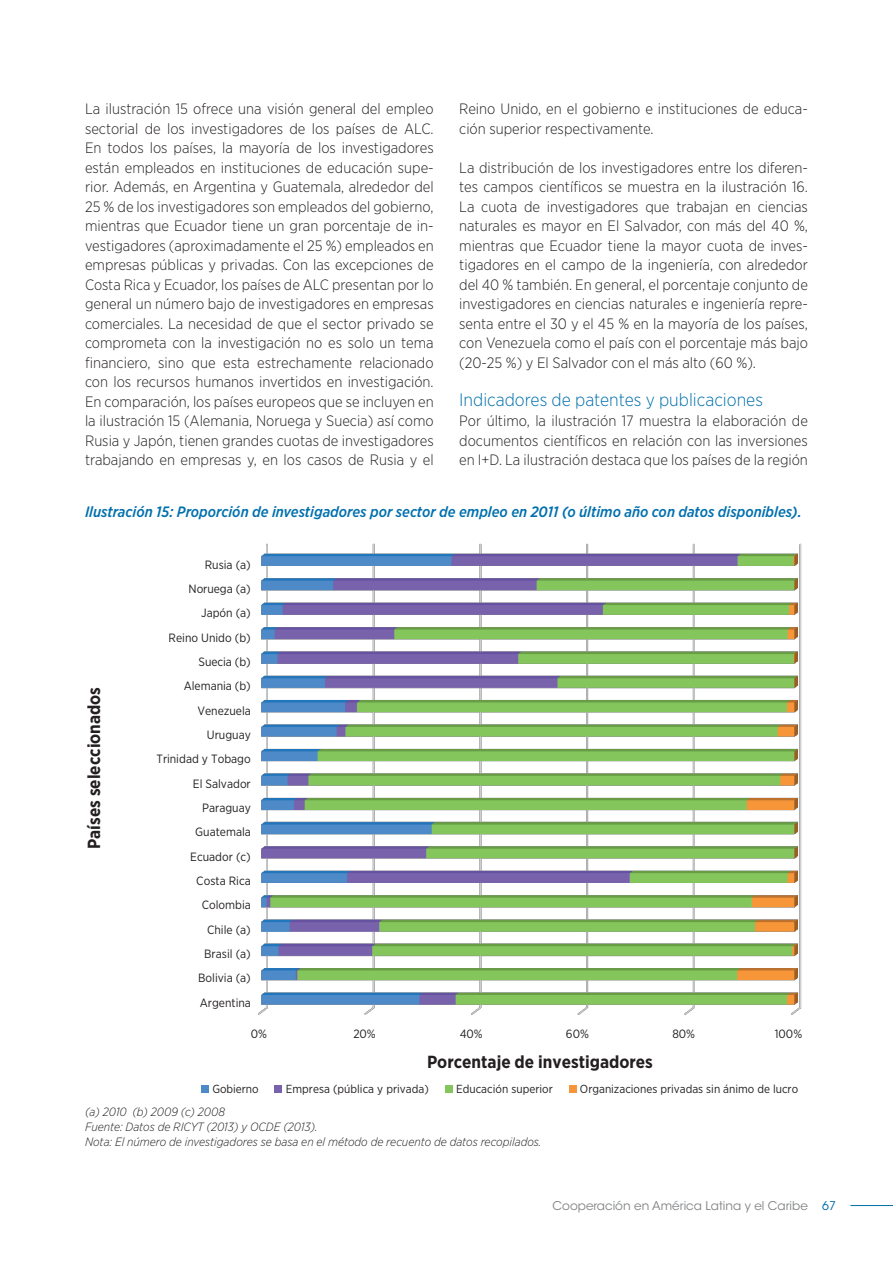
<style>
.page{position:relative;width:893px;height:1263px;background:#fff}
.page>*{position:absolute;margin:0;border:0;box-sizing:border-box;transform-origin:0 0}
.Zü-1-1-1_Step{font:300 18px "Gotham Narrow";color:#0070ad}
.t1{font:700 17.55px "Gotham Narrow";color:#231f20}
.Bodytext{font:300 15px/19.5px "Gotham Narrow";color:#231f20}
.Figure{font:italic 500 15px "Gotham Narrow";color:#0070ad}
.t2{font:12px "Gotham Narrow";color:#231f20}
.Source{font:italic 300 12px/15px "Gotham Narrow";color:#231f20}
.t3{font:12px "ITC Avant Garde Std";color:#808285}
.t4{font:11.7px "Gotham Narrow";color:#231f20}
.s1{color:#0070ad}
</style>
<div class="page">
<hr style="left:850px;top:1205px;width:43px;height:1px;background:#0070ad">
<img style="left:258px;top:543px;width:544px;height:472px">
<div style="left:201px;top:1085px;width:8px;height:8px;background:#4f8ac8"></div>
<div style="left:274px;top:1085px;width:8px;height:8px;background:#7762ab"></div>
<div style="left:445px;top:1085px;width:8px;height:8px;background:#84c65c"></div>
<div style="left:569px;top:1085px;width:7px;height:8px;background:#f7953a"></div>
<p class="Bodytext" style="left:85px;top:99px;width:350px">La ilustración 15 ofrece una visión general del empleo sectorial de los investigadores de los países de ALC.<br>En todos los países, la mayoría de los investigadores están empleados en instituciones de educación supe&shy;rior. Además, en Argentina y Guatemala, alrededor del 25 % de los investigadores son empleados del gobierno, mientras que Ecuador tiene un gran porcentaje de in&shy;vestigadores (aproximadamente el 25 %) empleados en empresas públicas y privadas. Con las excepciones de Costa Rica y Ecuador, los países de ALC presentan por lo general un número bajo de investigadores en empresas comerciales. La necesidad de que el sector privado se comprometa con la investigación no es solo un tema financiero, sino que esta estrechamente relacionado con los recursos humanos invertidos en investigación.<br>En comparación, los países europeos que se incluyen en la ilustración 15 (Alemania, Noruega y Suecia) así como Rusia y Japón, tienen grandes cuotas de investigadores trabajando en empresas y, en los casos de Rusia y el</p>
<p class="Bodytext" style="left:459px;top:99px;width:350px">Reino Unido, en el gobierno e instituciones de educa&shy;ción superior respectivamente.</p>
<p class="Bodytext" style="left:459px;top:157px;width:350px">La distribución de los investigadores entre los diferen&shy;tes campos científicos se muestra en la ilustración 16.<br>La cuota de investigadores que trabajan en ciencias naturales es mayor en El Salvador, con más del 40 %, mientras que Ecuador tiene la mayor cuota de inves&shy;tigadores en el campo de la ingeniería, con alrededor del 40 % también. En general, el porcentaje conjunto de investigadores en ciencias naturales e ingeniería repre&shy;senta entre el 30 y el 45 % en la mayoría de los países, con Venezuela como el país con el porcentaje más bajo (20-25 %) y El Salvador con el más alto (60 %).</p>
<p class="Zü-1-1-1_Step" style="left:459px;top:389px;width:305px">Indicadores de patentes y publicaciones</p>
<p class="Bodytext" style="left:459px;top:411px;width:350px;text-align:justify">Por último, la ilustración 17 muestra la elaboración de documentos científicos en relación con las inversiones en I+D. La ilustración destaca que los países de la región</p>
<p class="Figure" style="left:85px;top:502px;width:718px">Ilustración 15: Proporción de investigadores por sector de empleo en 2011 (o último año con datos disponibles).</p>
<p class="t2" style="left:205px;top:557px;width:48px">Rusia (a)</p>
<p class="t2" style="left:189px;top:581px;width:64px">Noruega (a)</p>
<p class="t2" style="left:201px;top:606px;width:51px">Japón (a)</p>
<p class="t2" style="left:169px;top:630px;width:84px">Reino Unido (b)</p>
<p class="t1" style="left:83px;top:849px;width:164px;rotate:-90deg">Países seleccionados</p>
<p class="t2" style="left:199px;top:654px;width:54px">Suecia (b)</p>
<p class="t2" style="left:184px;top:678px;width:69px">Alemania (b)</p>
<p class="t2" style="left:197px;top:703px;width:55px">Venezuela</p>
<p class="t2" style="left:207px;top:727px;width:45px">Uruguay</p>
<p class="t2" style="left:156px;top:751px;width:96px">Trinidad y Tobago</p>
<p class="t2" style="left:193px;top:776px;width:59px">El Salvador</p>
<p class="t2" style="left:202px;top:800px;width:50px">Paraguay</p>
<p class="t2" style="left:195px;top:825px;width:57px">Guatemala</p>
<p class="t2" style="left:190px;top:849px;width:62px">Ecuador (c)</p>
<p class="t2" style="left:196px;top:873px;width:56px">Costa Rica</p>
<p class="t2" style="left:202px;top:897px;width:51px">Colombia</p>
<p class="t2" style="left:207px;top:922px;width:45px">Chile (a)</p>
<p class="t2" style="left:204px;top:946px;width:48px">Brasil (a)</p>
<p class="t2" style="left:198px;top:970px;width:54px">Bolivia (a)</p>
<p class="t2" style="left:200px;top:995px;width:53px">Argentina</p>
<p class="t2" style="left:251px;top:1026px;width:18px">0%</p>
<p class="t2" style="left:353px;top:1026px;width:24px">20%</p>
<p class="t2" style="left:460px;top:1026px;width:25px">40%</p>
<p class="t2" style="left:566px;top:1026px;width:24px">60%</p>
<p class="t2" style="left:672px;top:1026px;width:24px">80%</p>
<p class="t2" style="left:775px;top:1026px;width:29px">100%</p>
<p class="t1" style="left:427px;top:1050px;width:227px">Porcentaje de investigadores</p>
<p class="t4" style="left:212px;top:1081px;width:48px">Gobierno</p>
<p class="t4" style="left:286px;top:1081px;width:145px">Empresa (pública y privada)</p>
<p class="t4" style="left:456px;top:1081px;width:98px">Educación superior</p>
<p class="t4" style="left:580px;top:1081px;width:220px">Organizaciones privadas sin ánimo de lucro</p>
<p class="Source" style="left:85px;top:1104px;width:458px">(a) 2010 (b) 2009 (c) 2008<br>Fuente: Datos de RICYT (2013) y OCDE (2013).<br>Nota: El número de investigadores se basa en el método de recuento de datos recopilados.</p>
<p class="t3" style="left:553px;top:1198px;width:285px">Cooperación en América Latina y el Caribe <span class="s1">67</span></p>
</div>
